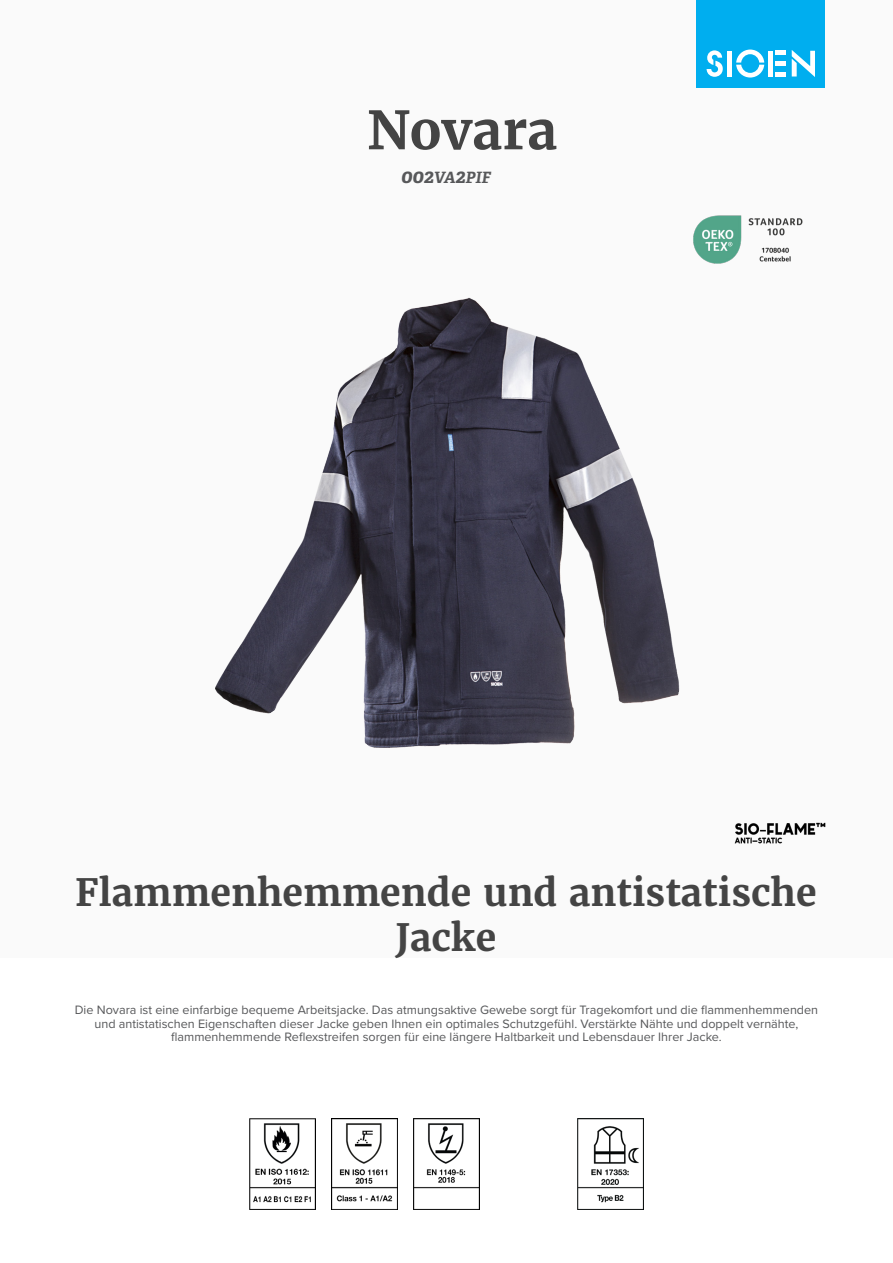
<style>
.page{position:relative;width:893px;height:1263px;background:#fff}
.page>*{position:absolute;margin:0;border:0;box-sizing:border-box;transform-origin:0 0}
.product_name{font:700 52.5px "Merriweather";color:#444}
.product_h2{font:700 37.5px/45px "Merriweather";color:#444;text-align:center}
.product_ref{font:italic 700 15.6px "Adelle";color:#57585a}
.product_description{font:12.6px/13.6px "Proxima Nova";color:#57585a;text-align:center}
.s1{font-size:19.5px}
</style>
<div class="page">
<div style="left:0;top:0;width:893px;height:957px;background:#fafafa"></div>
<div style="left:697px;top:0;width:128px;height:88px;background:#00aeef"></div>
<svg style="left:707px;top:50px;width:16px;height:27px"></svg>
<svg style="left:736px;top:50px;width:28px;height:28px"></svg>
<div style="left:727px;top:51px;width:5px;height:26px;background:#fff"></div>
<div style="left:768px;top:51px;width:5px;height:26px;background:#fff"></div>
<div style="left:775px;top:72px;width:11px;height:5px;background:#fff"></div>
<div style="left:775px;top:61px;width:11px;height:5px;background:#fff"></div>
<hr style="left:775px;top:51px;width:11px;height:4px;background:#fff">
<svg style="left:792px;top:50px;width:23px;height:27px"></svg>
<img style="left:734px;top:822px;width:92px;height:22px">
<img style="left:693px;top:215px;width:110px;height:49px">
<img style="left:249px;top:1118px;width:67px;height:92px">
<img style="left:331px;top:1118px;width:66px;height:92px">
<img style="left:413px;top:1118px;width:67px;height:92px">
<img style="left:577px;top:1118px;width:67px;height:92px">
<img style="left:215px;top:297px;width:465px;height:451px">
<p class="product_name" style="left:368px;top:97px;width:191px">Novara</p>
<p class="product_ref" style="left:401px;top:168px;width:91px"><span class="s1">002</span>VA<span class="s1">2</span>PIF</p>
<p class="product_h2" style="left:75px;top:869px;width:743px">Flammenhemmende und antistatische<br>Jacke</p>
<p class="product_description" style="left:75px;top:1002px;width:745px">Die Novara ist eine einfarbige bequeme Arbeitsjacke. Das atmungsaktive Gewebe sorgt für Tragekomfort und die flammenhemmenden und antistatischen Eigenschaften dieser Jacke geben Ihnen ein optimales Schutzgefühl. Verstärkte Nähte und doppelt vernähte, flammenhemmende Reflexstreifen sorgen für eine längere Haltbarkeit und Lebensdauer Ihrer Jacke.</p>
</div>
